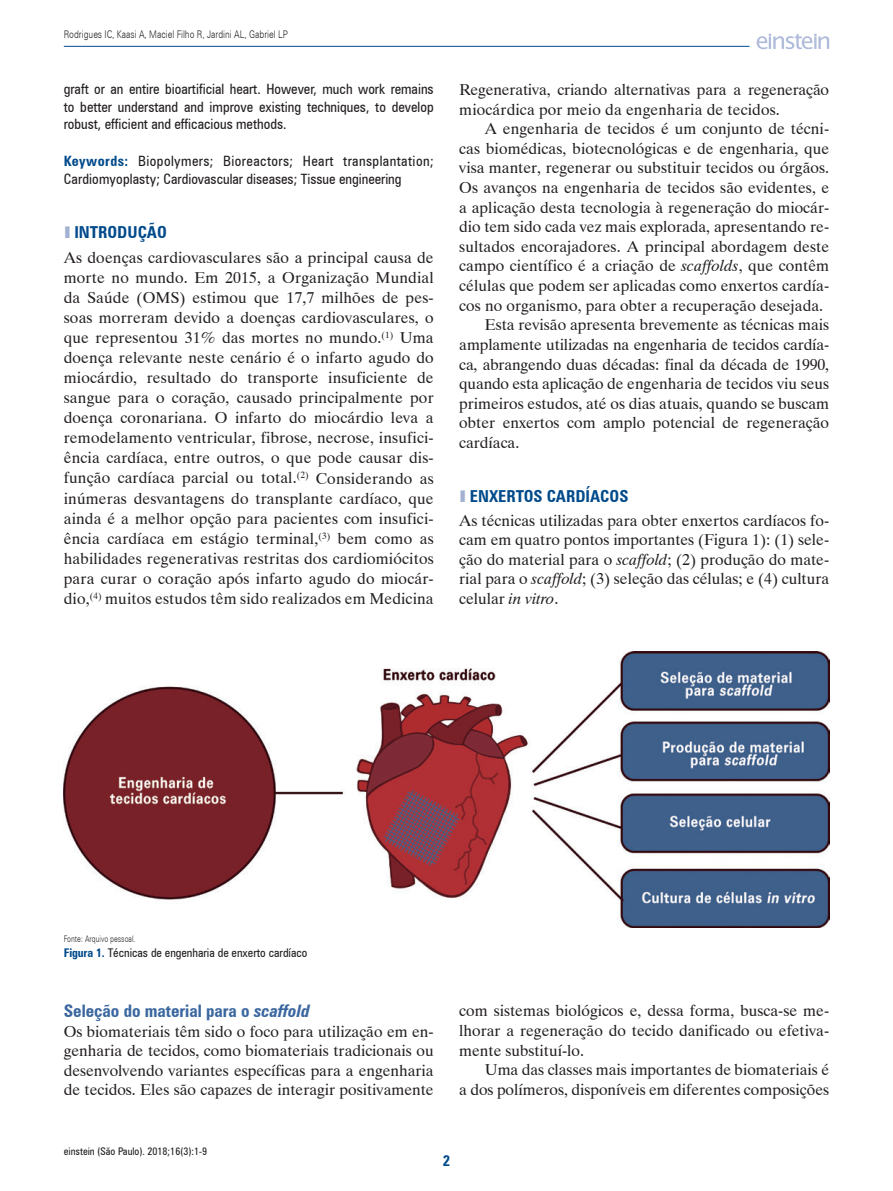
<style>
.page{position:relative;width:893px;height:1191px;background:#fff}
.page>*{position:absolute;margin:0;border:0;box-sizing:border-box;transform-origin:0 0}
.t1{font:700 condensed 17.25px "Zurich BT";color:#3b67a0}
.t2{font:700 condensed 16.5px "Zurich BT";color:#004a8b}
.t3{font:15.75px/20.1px "Dutch 801 BT";color:#231f20;text-align:justify}
.t4{font:700 condensed 15px "Zurich BT";color:#004a8b}
.t5{font:condensed 14.25px/17.9px "Zurich BT";color:#231f20;text-align:justify}
.t6{font:condensed 12px "Zurich BT";color:#231f20}
.t7{font:300 10.5px "Zurich BT";color:#231f20;scale:.8 1}
.t8{font:condensed 10.5px "Zurich BT";color:#231f20}
.t9{font:300 9px "Zurich BT";color:#231f20;scale:.75 1}
.s1{font-weight:700;color:#004a8b}
.s2{color:#a2b0d2}
.s3{font-style:italic}
</style>
<div class="page">
<svg style="left:757px;top:34px;width:72px;height:15px"></svg>
<hr style="left:64px;top:46px;width:685px;height:1px;background:#004a8b">
<img style="left:64px;top:651px;width:765px;height:277px">
<p class="t7" style="left:64px;top:28px;width:282px">Rodrigues IC, Kaasi A, Maciel Filho R, Jardini AL, Gabriel LP</p>
<p class="t5" style="left:64px;top:80px;width:371px">graft or an entire bioartificial heart. However, much work remains to better understand and improve existing techniques, to develop robust, efficient and efficacious methods.</p>
<p class="t5" style="left:64px;top:152px;width:371px"><span class="s1">Keywords:</span> Biopolymers; Bioreactors; Heart transplantation;<br>Cardiomyoplasty; Cardiovascular diseases; Tissue engineering</p>
<p class="t2" style="left:64px;top:222px;width:105px"><span class="s2">❚</span> INTRODUÇÃO</p>
<p class="t3" style="left:64px;top:247px;width:371px">As doenças cardiovasculares são a principal causa de morte no mundo. Em 2015, a Organização Mundial da Saúde (OMS) estimou que 17,7 milhões de pes&shy;soas morreram devido a doenças cardiovasculares, o que representou 31% das mortes no mundo.<sup>(1)</sup> Uma doença relevante neste cenário é o infarto agudo do miocárdio, resultado do transporte insuficiente de sangue para o coração, causado principalmente por doença coronariana. O infarto do miocárdio leva a remodelamento ventricular, fibrose, necrose, insufici&shy;ência cardíaca, entre outros, o que pode causar dis&shy;função cardíaca parcial ou total.<sup>(2)</sup> Considerando as inúmeras desvantagens do transplante cardíaco, que ainda é a melhor opção para pacientes com insufici&shy;ência cardíaca em estágio terminal,<sup>(3)</sup> bem como as habilidades regenerativas restritas dos cardiomiócitos para curar o coração após infarto agudo do miocár&shy;dio,<sup>(4)</sup> muitos estudos têm sido realizados em Medicina</p>
<p class="t3" style="left:459px;top:79px;width:371px;line-height:19.6px">Regenerativa, criando alternativas para a regeneração miocárdica por meio da engenharia de tecidos.</p>
<p class="t3" style="left:485px;top:118px;width:346px">A engenharia de tecidos é um conjunto de técni-</p>
<p class="t3" style="left:459px;top:138px;width:371px">cas biomédicas, biotecnológicas e de engenharia, que</p>
<p class="t3" style="left:459px;top:158px;width:371px">visa manter, regenerar ou substituir tecidos ou órgãos.</p>
<p class="t3" style="left:459px;top:177px;width:371px">Os avanços na engenharia de tecidos são evidentes, e</p>
<p class="t3" style="left:459px;top:197px;width:371px">a aplicação desta tecnologia à regeneração do miocár-</p>
<p class="t3" style="left:459px;top:217px;width:371px">dio tem sido cada vez mais explorada, apresentando re-</p>
<p class="t3" style="left:459px;top:236px;width:371px">sultados encorajadores. A principal abordagem deste</p>
<p class="t3" style="left:459px;top:256px;width:371px">campo científico é a criação de <span class="s3">scaffolds</span>, que contêm</p>
<p class="t3" style="left:459px;top:275px;width:371px">células que podem ser aplicadas como enxertos cardía-</p>
<p class="t3" style="left:459px;top:295px;width:365px">cos no organismo, para obter a recuperação desejada.</p>
<p class="t3" style="left:485px;top:315px;width:346px">Esta revisão apresenta brevemente as técnicas mais</p>
<p class="t3" style="left:459px;top:334px;width:371px">amplamente utilizadas na engenharia de tecidos cardía-</p>
<p class="t3" style="left:459px;top:354px;width:371px">ca, abrangendo duas décadas: final da década de 1990,</p>
<p class="t3" style="left:459px;top:373px;width:371px">quando esta aplicação de engenharia de tecidos viu seus</p>
<p class="t3" style="left:459px;top:393px;width:371px">primeiros estudos, até os dias atuais, quando se buscam</p>
<p class="t3" style="left:459px;top:413px;width:371px">obter enxertos com amplo potencial de regeneração</p>
<p class="t3" style="left:459px;top:432px;width:62px">cardíaca.</p>
<p class="t2" style="left:459px;top:486px;width:171px"><span class="s2">❚</span> ENXERTOS CARDÍACOS</p>
<p class="t3" style="left:459px;top:510px;width:371px;line-height:19.6px">As técnicas utilizadas para obter enxertos cardíacos fo&shy;cam em quatro pontos importantes (Figura 1): (1) sele&shy;ção do material para o <span class="s3">scaffold</span>; (2) produção do mate&shy;rial para o <span class="s3">scaffold</span>; (3) seleção das células; e (4) cultura celular <span class="s3">in vitro</span>.</p>
<p class="t9" style="left:64px;top:933px;width:97px">Fonte: Arquivo pessoal.</p>
<p class="t6" style="left:64px;top:945px;width:245px"><span class="s1">Figura 1.</span> Técnicas de engenharia de enxerto cardíaco</p>
<p class="t1" style="left:64px;top:1000px;width:248px">Seleção do material para o <span class="s3">scaffold</span></p>
<p class="t3" style="left:64px;top:1021px;width:371px;line-height:19.6px">Os biomateriais têm sido o foco para utilização em en&shy;genharia de tecidos, como biomateriais tradicionais ou desenvolvendo variantes específicas para a engenharia de tecidos. Eles são capazes de interagir positivamente</p>
<p class="t3" style="left:459px;top:1000px;width:371px">com sistemas biológicos e, dessa forma, busca-se me&shy;lhorar a regeneração do tecido danificado ou efetiva&shy;mente substituí-lo.</p>
<p class="t3" style="left:459px;top:1060px;width:371px;text-align:right">Uma das classes mais importantes de biomateriais é<br>a dos polímeros, disponíveis em diferentes composições</p>
<p class="t8" style="left:64px;top:1144px;width:145px">einstein (São Paulo). 2018;16(3):1-9</p>
<p class="t4" style="left:443px;top:1151px;width:9px">2</p>
</div>
